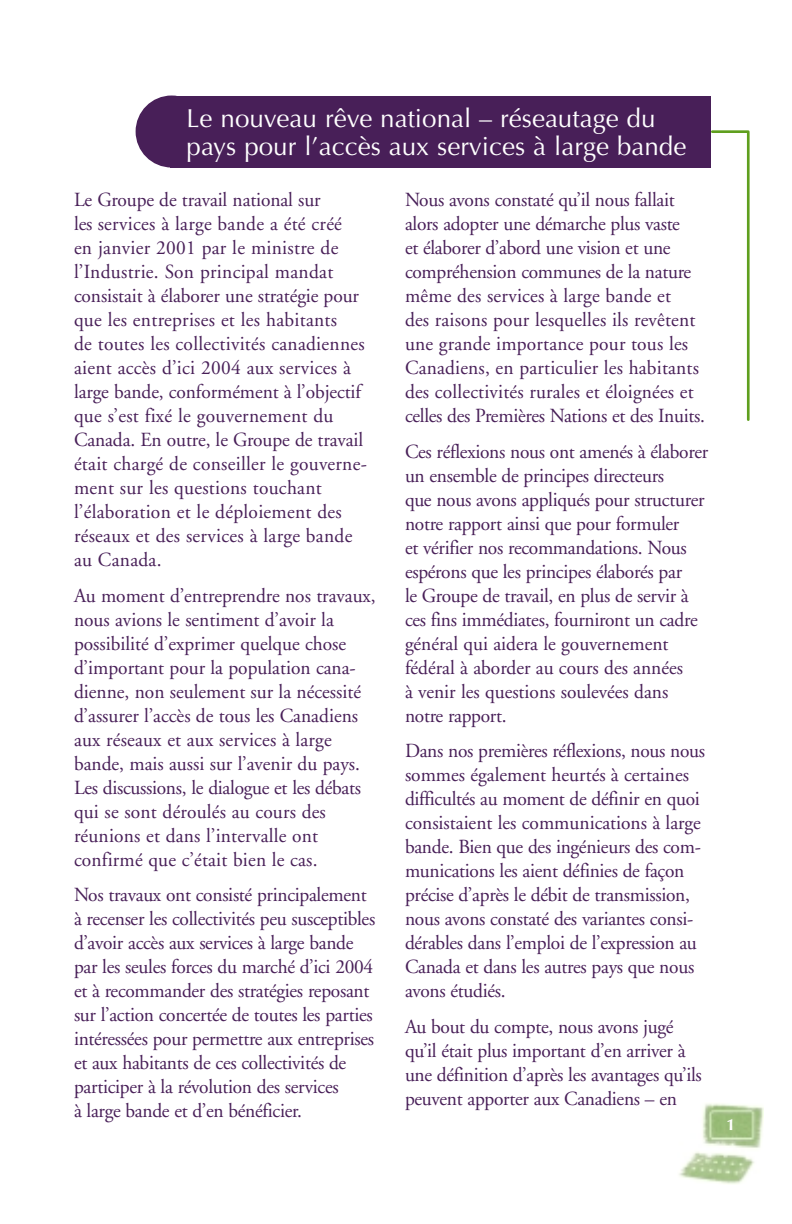
<style>
.page{position:relative;width:792px;height:1224px;background:#fff}
.page>*{position:absolute;margin:0;border:0;box-sizing:border-box;transform-origin:0 0}
.t1{font:26px/28px "Optima";color:#fff}
.t2{font:20px/24px "Adobe Garamond";letter-spacing:-.015em;color:#481f58}
.t3{font:20px/24px "Adobe Garamond";letter-spacing:.015em;color:#481f58}
.t4{font:20px/24px "Adobe Garamond";letter-spacing:.01em;color:#481f58}
.t5{font:700 16px "Optima";color:#fff}
</style>
<div class="page">
<img style="left:679px;top:1103px;width:84px;height:81px">
<svg style="left:711px;top:130px;width:39px;height:291px"></svg>
<div style="left:136px;top:96px;width:72px;height:72px;background:#481f58;border-radius:50%"></div>
<div style="left:170px;top:96px;width:541px;height:72px;background:#481f58"></div>
<h1 class="t1" style="left:187px;top:106px;width:501px">Le nouveau rêve national – réseautage du pays pour l’accès aux services à large bande</h1>
<p class="t3" style="left:74px;top:190px;width:294px">Le Groupe de travail national sur<br>les services à large bande a été créé<br>en janvier 2001 par le ministre de l’Industrie. Son principal mandat consistait à élaborer une stratégie pour que les entreprises et les habitants<br>de toutes les collectivités canadiennes aient accès d’ici 2004 aux services à large bande, conformément à l’objectif que s’est fixé le gouvernement du Canada. En outre, le Groupe de travail était chargé de conseiller le gouverne&shy;ment sur les questions touchant l’élaboration et le déploiement des réseaux et des services à large bande au Canada.</p>
<p class="t2" style="left:74px;top:585px;width:303px">Au moment d’entreprendre nos travaux, nous avions le sentiment d’avoir la possibilité d’exprimer quelque chose d’important pour la population cana&shy;dienne, non seulement sur la nécessité d’assurer l’accès de tous les Canadiens aux réseaux et aux services à large bande, mais aussi sur l’avenir du pays.<br>Les discussions, le dialogue et les débats qui se sont déroulés au cours des réunions et dans l’intervalle ont confirmé que c’était bien le cas.</p>
<p class="t2" style="left:74px;top:885px;width:303px">Nos travaux ont consisté principalement à recenser les collectivités peu susceptibles d’avoir accès aux services à large bande par les seules forces du marché d’ici 2004 et à recommander des stratégies reposant sur l’action concertée de toutes les parties intéressées pour permettre aux entreprises et aux habitants de ces collectivités de participer à la révolution des services<br>à large bande et d’en bénéficier.</p>
<p class="t4" style="left:405px;top:190px;width:301px">Nous avons constaté qu’il nous fallait alors adopter une démarche plus vaste<br>et élaborer d’abord une vision et une compréhension communes de la nature même des services à large bande et<br>des raisons pour lesquelles ils revêtent une grande importance pour tous les Canadiens, en particulier les habitants des collectivités rurales et éloignées et celles des Premières Nations et des Inuits.</p>
<p class="t2" style="left:405px;top:441px;width:305px">Ces réflexions nous ont amenés à élaborer un ensemble de principes directeurs<br>que nous avons appliqués pour structurer notre rapport ainsi que pour formuler<br>et vérifier nos recommandations. Nous espérons que les principes élaborés par<br>le Groupe de travail, en plus de servir à ces fins immédiates, fourniront un cadre général qui aidera le gouvernement fédéral à aborder au cours des années<br>à venir les questions soulevées dans notre rapport.</p>
<p class="t2" style="left:405px;top:741px;width:302px">Dans nos premières réflexions, nous nous sommes également heurtés à certaines difficultés au moment de définir en quoi consistaient les communications à large bande. Bien que des ingénieurs des com&shy;munications les aient définies de façon précise d’après le débit de transmission, nous avons constaté des variantes consi&shy;dérables dans l’emploi de l’expression au Canada et dans les autres pays que nous avons étudiés.</p>
<p class="t2" style="left:405px;top:1016px;width:298px">Au bout du compte, nous avons jugé qu’il était plus important d’en arriver à une définition d’après les avantages qu’ils peuvent apporter aux Canadiens – en</p>
<p class="t5" style="left:726px;top:1118px;width:10px">1</p>
</div>
